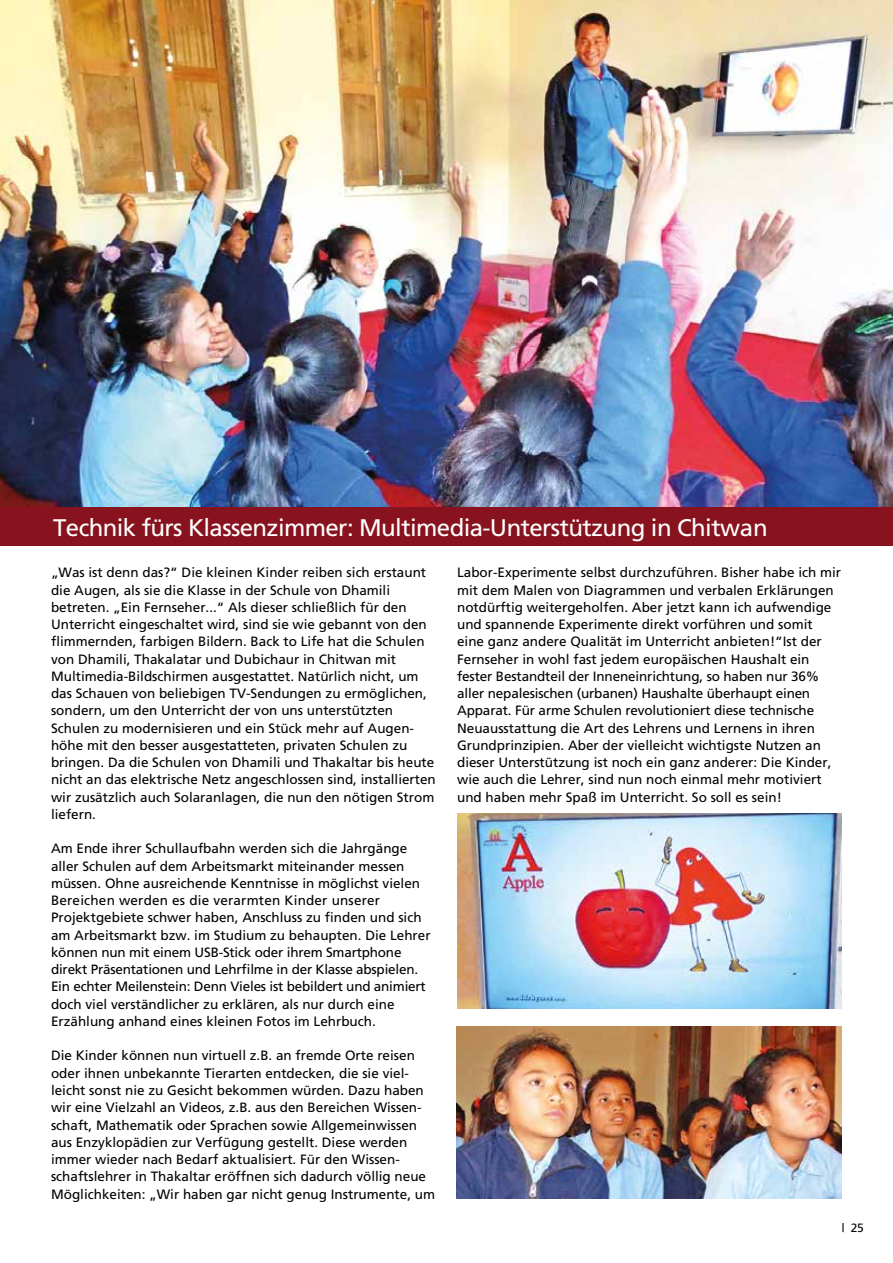
<style>
.page{position:relative;width:893px;height:1263px;background:#fff}
.page>*{position:absolute;margin:0;border:0;box-sizing:border-box;transform-origin:0 0}
.t1{font:24px "Frutiger";letter-spacing:-.025em;color:#fff}
.t2{font:13.5px/17.2px "Frutiger";color:#000}
.t3{font:12px "Frutiger";color:#000}
</style>
<div class="page">
<img style="left:457px;top:813px;width:385px;height:196px">
<img style="left:0;top:0;width:893px;height:507px">
<img style="left:457px;top:1026px;width:385px;height:173px">
<div style="left:0;top:507px;width:893px;height:38px;background:#88121d"></div>
<h1 class="t1" style="left:53px;top:513px;width:716px">Technik fürs Klassenzimmer: Multimedia-Unterstützung in Chitwan</h1>
<p class="t2" style="left:51px;top:564px;width:386px">„Was ist denn das?“ Die kleinen Kinder reiben sich erstaunt die Augen, als sie die Klasse in der Schule von Dhamili betreten. „Ein Fernseher...“ Als dieser schließlich für den Unterricht eingeschaltet wird, sind sie wie gebannt von den flimmernden, farbigen Bildern. Back to Life hat die Schulen von Dhamili, Thakalatar und Dubichaur in Chitwan mit Multimedia-Bildschirmen ausgestattet. Natürlich nicht, um das Schauen von beliebigen TV-Sendungen zu ermöglichen, sondern, um den Unterricht der von uns unterstützten Schulen zu modernisieren und ein Stück mehr auf Augen&shy;höhe mit den besser ausgestatteten, privaten Schulen zu bringen. Da die Schulen von Dhamili und Thakaltar bis heute nicht an das elektrische Netz angeschlossen sind, installierten wir zusätzlich auch Solaranlagen, die nun den nötigen Strom liefern.</p>
<p class="t2" style="left:51px;top:840px;width:381px">Am Ende ihrer Schullaufbahn werden sich die Jahrgänge aller Schulen auf dem Arbeitsmarkt miteinander messen müssen. Ohne ausreichende Kenntnisse in möglichst vielen Bereichen werden es die verarmten Kinder unserer Projektgebiete schwer haben, Anschluss zu finden und sich am Arbeitsmarkt bzw. im Studium zu behaupten. Die Lehrer können nun mit einem USB-Stick oder ihrem Smartphone direkt Präsentationen und Lehrfilme in der Klasse abspielen.<br>Ein echter Meilenstein: Denn Vieles ist bebildert und animiert doch viel verständlicher zu erklären, als nur durch eine Erzählung anhand eines kleinen Fotos im Lehrbuch.</p>
<p class="t2" style="left:51px;top:1047px;width:386px">Die Kinder können nun virtuell z.B. an fremde Orte reisen oder ihnen unbekannte Tierarten entdecken, die sie viel&shy;leicht sonst nie zu Gesicht bekommen würden. Dazu haben wir eine Vielzahl an Videos, z.B. aus den Bereichen Wissen&shy;schaft, Mathematik oder Sprachen sowie Allgemeinwissen aus Enzyklopädien zur Verfügung gestellt. Diese werden immer wieder nach Bedarf aktualisiert. Für den Wissen&shy;schaftslehrer in Thakaltar eröffnen sich dadurch völlig neue Möglichkeiten: „Wir haben gar nicht genug Instrumente, um</p>
<p class="t2" style="left:457px;top:564px;width:386px">Labor-Experimente selbst durchzuführen. Bisher habe ich mir mit dem Malen von Diagrammen und verbalen Erklärungen notdürftig weitergeholfen. Aber jetzt kann ich aufwendige und spannende Experimente direkt vorführen und somit eine ganz andere Qualität im Unterricht anbieten!“Ist der Fernseher in wohl fast jedem europäischen Haushalt ein fester Bestandteil der Inneneinrichtung, so haben nur 36% aller nepalesischen (urbanen) Haushalte überhaupt einen Apparat. Für arme Schulen revolutioniert diese technische Neuausstattung die Art des Lehrens und Lernens in ihren Grundprinzipien. Aber der vielleicht wichtigste Nutzen an dieser Unterstützung ist noch ein ganz anderer: Die Kinder, wie auch die Lehrer, sind nun noch einmal mehr motiviert und haben mehr Spaß im Unterricht. So soll es sein!</p>
<p class="t3" style="left:842px;top:1220px;width:24px">| 25</p>
</div>
